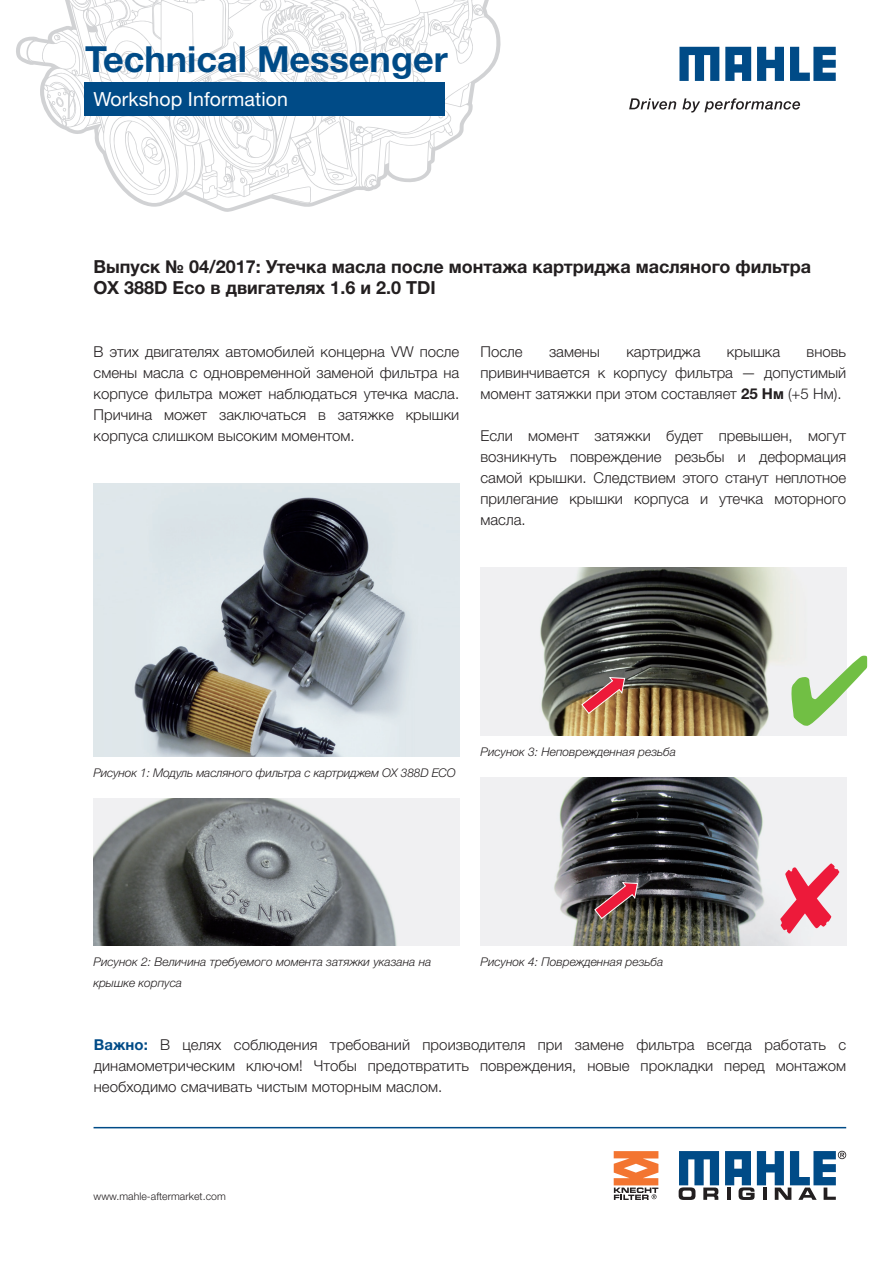
<style>
.page{position:relative;width:893px;height:1263px;background:#fff}
.page>*{position:absolute;margin:0;border:0;box-sizing:border-box;transform-origin:0 0}
.t1{font:700 36px "Helvetica Neue LT Pro";color:#004b87}
.t2{font:19.5px "Helvetica Neue LT Pro";letter-spacing:.005em;color:#fff}
.t3{font:700 18px/21px "Helvetica Neue LTW1 G";color:#231f20}
.t4{font:300 15px/21px "Helvetica Neue LTW1 G";color:#231f20;text-align:justify}
.t5{font:italic 300 12px "Helvetica Neue LTW1 G";color:#231f20}
.t6{font:300 10.5px "Helvetica Neue LT Pro";letter-spacing:.005em;color:#231f20}
.s1{font-weight:700}
.s2{font-weight:700;color:#004b87}
</style>
<div class="page">
<svg style="left:16px;top:0;width:485px;height:212px"></svg>
<div style="left:84px;top:82px;width:361px;height:34px;background:#004b87"></div>
<svg style="left:629px;top:98px;width:171px;height:15px"></svg>
<svg style="left:679px;top:47px;width:157px;height:34px"></svg>
<svg style="left:679px;top:1151px;width:40px;height:49px"></svg>
<svg style="left:725px;top:1151px;width:121px;height:49px"></svg>
<hr style="left:94px;top:1127px;width:752px;height:1px;background:#004b87">
<img style="left:94px;top:483px;width:365px;height:273px">
<img style="left:480px;top:567px;width:366px;height:168px">
<img style="left:480px;top:777px;width:366px;height:168px">
<img style="left:94px;top:798px;width:365px;height:147px">
<svg style="left:614px;top:1151px;width:44px;height:49px"></svg>
<svg style="left:581px;top:676px;width:45px;height:39px;background:#af695b"></svg>
<svg style="left:593px;top:881px;width:46px;height:39px;background:#8c5459"></svg>
<div style="left:780px;top:863px;width:59px;height:70px;background:#f0f0f2"></div>
<div style="left:791px;top:656px;width:56px;height:70px;background:#f0f0f2"></div>
<h1 class="t1" style="left:85px;top:37px;width:364px">Technical Messenger</h1>
<h2 class="t2" style="left:94px;top:87px;width:196px">Workshop Information</h2>
<p class="t3" style="left:94px;top:256px;width:719px">Выпуск № 04/2017: Утечка масла после монтажа картриджа масляного фильтра<br>OX 388D Eco в двигателях 1.6 и 2.0 TDI</p>
<p class="t4" style="left:94px;top:341px;width:367px">В этих двигателях автомобилей концерна VW после смены масла с одновременной заменой фильтра на корпусе фильтра может наблюдаться утечка масла.<br>Причина может заключаться в затяжке крышки корпуса слишком высоким моментом.</p>
<p class="t4" style="left:480px;top:341px;width:44px">После</p>
<p class="t4" style="left:549px;top:341px;width:52px">замены</p>
<p class="t4" style="left:626px;top:341px;width:76px">картриджа</p>
<p class="t4" style="left:727px;top:341px;width:55px">крышка</p>
<p class="t4" style="left:480px;top:341px;width:367px;text-indent:326px">вновь привинчивается к корпусу фильтра — допустимый момент затяжки при этом составляет <span class="s1">25 Нм</span> (+5 Нм).</p>
<p class="t4" style="left:480px;top:425px;width:367px">Если момент затяжки будет превышен, могут возникнуть повреждение резьбы и деформация самой крышки. Следствием этого станут неплотное прилегание крышки корпуса и утечка моторного масла.</p>
<p class="t5" style="left:94px;top:765px;width:364px">Рисунок 1: Модуль масляного фильтра с картриджем OX 388D ECO</p>
<p class="t5" style="left:480px;top:744px;width:197px">Рисунок 3: Неповрежденная резьба</p>
<p class="t5" style="left:94px;top:954px;width:339px">Рисунок 2: Величина требуемого момента затяжки указана на</p>
<p class="t5" style="left:480px;top:954px;width:184px">Рисунок 4: Поврежденная резьба</p>
<p class="t5" style="left:94px;top:975px;width:90px">крышке корпуса</p>
<p class="t4" style="left:94px;top:1034px;width:754px"><span class="s2">Важно:</span> В целях соблюдения требований производителя при замене фильтра всегда работать с динамометрическим ключом! Чтобы предотвратить повреждения, новые прокладки перед монтажом необходимо смачивать чистым моторным маслом.</p>
<p class="t6" style="left:94px;top:1190px;width:134px">www.mahle-aftermarket.com</p>
</div>
